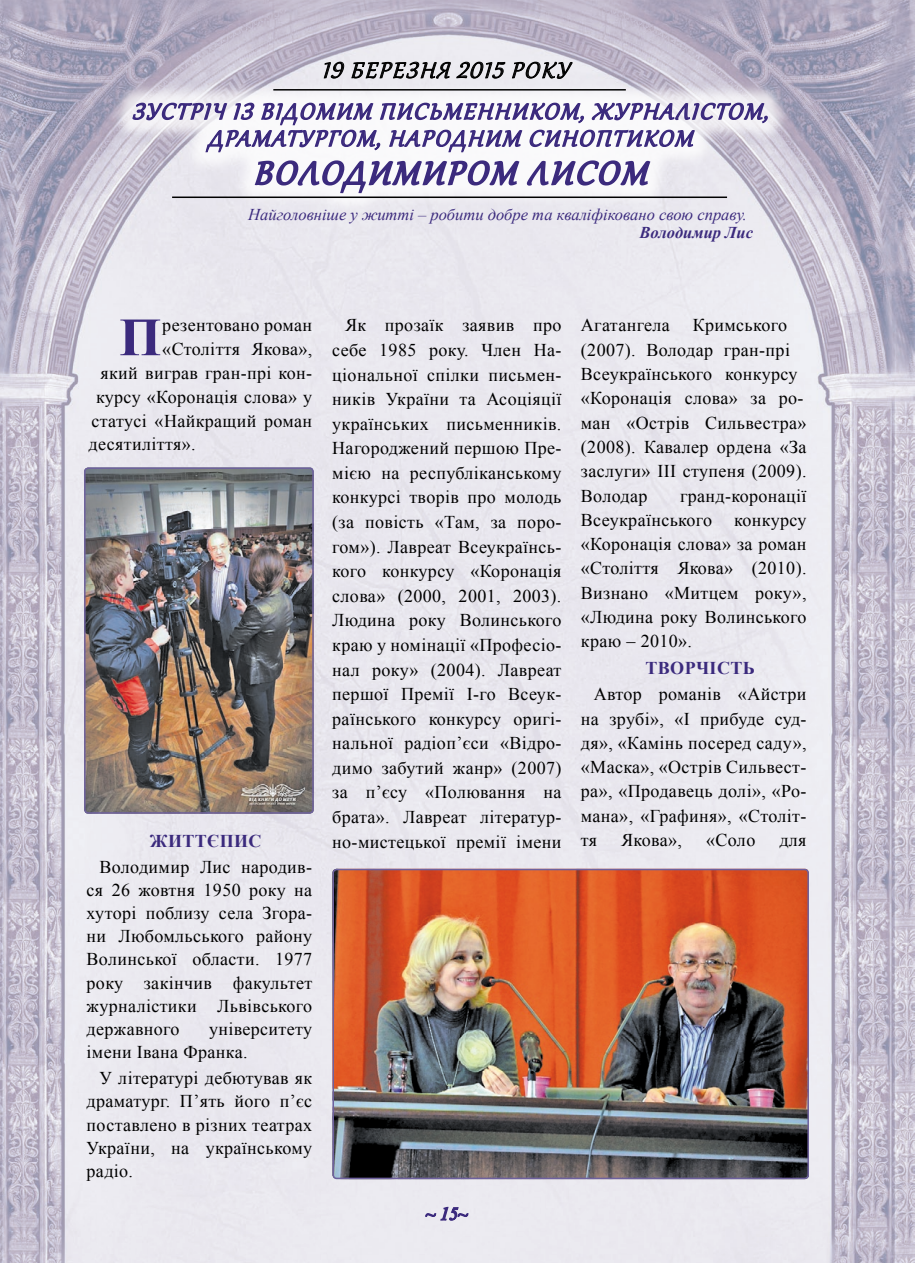
<style>
.page{position:relative;width:915px;height:1263px;background:#fff}
.page>*{position:absolute;margin:0;border:0;box-sizing:border-box;transform-origin:0 0}
.t1{font:700 53.85px "Times New Roman";color:#3b2a7d}
.t2{font:italic 27px "Gabriola";color:#3b2a7d}
.t3{font:italic 27px "Gabriola";color:#000}
.t4{font:18px/24.6px "Times New Roman";letter-spacing:.02em;color:#000;text-align:justify}
.t5{font:700 18px "Times New Roman";letter-spacing:.02em;color:#3b2a7d}
.t6{font:italic 16.5px "Times New Roman";color:#3b2a7d}
.t7{font:italic 700 16.5px "Times New Roman";color:#3b2a7d}
</style>
<div class="page">
<img style="left:0;top:0;width:914px;height:1263px">
<div style="left:109px;top:79px;width:682px;height:137px;background:#fff;opacity:.77"></div>
<svg style="left:131px;top:93px;width:637px;height:102px"></svg>
<hr style="left:172px;top:197px;width:554px;height:1px;background:#000">
<hr style="left:273px;top:89px;width:352px;height:2px;background:#000">
<svg style="left:323px;top:59px;width:21px;height:20px"></svg>
<svg style="left:351px;top:59px;width:154px;height:24px;background:#b5b4b9"></svg>
<svg style="left:511px;top:57px;width:62px;height:22px"></svg>
<svg style="left:424px;top:1206px;width:45px;height:16px"></svg>
<img style="left:84px;top:467px;width:229px;height:347px;border-radius:4px">
<div style="left:84px;top:467px;width:230px;height:347px;border:2px solid #6e619e;border-radius:3px"></div>
<img style="left:332px;top:869px;width:476px;height:310px;border-radius:4px">
<div style="left:332px;top:869px;width:476px;height:310px;border:2px solid #6e619e;border-radius:4px"></div>
<h2 class="t3" style="left:321px;top:53px;width:262px">19березня2015року</h2>
<h2 class="t2" style="left:285px;top:121px;width:45px">тургом</h2>
<h2 class="t2" style="left:450px;top:121px;width:37px">дним</h2>
<h2 class="t2" style="left:594px;top:121px;width:50px">птиком</h2>
<h2 class="t2" style="left:207px;top:121px;width:34px">драма</h2>
<p class="t6" style="left:248px;top:203px;width:500px">Найголовніше у житті – робити добре та кваліфіковано свою справу.</p>
<p class="t7" style="left:639px;top:221px;width:115px">Володимир Лис</p>
<h1 class="t1" style="left:119px;top:300px;width:43px">П</h1>
<p class="t4" style="left:162px;top:313px;width:151px">резентовано роман</p>
<p class="t4" style="left:162px;top:337px;width:151px">«Століття Якова»,</p>
<p class="t4" style="left:100px;top:360px;width:213px">який виграв гран-прі кон-</p>
<p class="t4" style="left:96px;top:384px;width:218px">курсу «Коронація слова» у</p>
<p class="t4" style="left:91px;top:408px;width:222px">статусі «Найкращий роман</p>
<p class="t4" style="left:88px;top:432px;width:108px">десятиліття».</p>
<p class="t5" style="left:150px;top:829px;width:113px">ЖИТТЄПИС</p>
<p class="t4" style="left:87px;top:855px;width:227px;line-height:23.2px;text-indent:13px">Володимир Лис народив&shy;ся 26 жовтня 1950 року на хуторі поблизу села Згора&shy;ни Любомльського району Волинської области. 1977 року закінчив факультет журналістики Львівського державного</p>
<p class="t4" style="left:87px;top:1017px;width:227px;line-height:23.2px;text-indent:122px">університету імени Івана Франка.</p>
<p class="t4" style="left:87px;top:1066px;width:227px;line-height:23.4px;text-indent:13px">У літературі дебютував як драматург. П’ять його п’єс поставлено в різних театрах України, на українському радіо.</p>
<p class="t4" style="left:332px;top:313px;width:230px;text-indent:13px">Як прозаїк заявив про себе 1985 року. Член На&shy;ціональної спілки письмен&shy;ників України та Асоціяції українських письменників.<br>Нагороджений першою Пре&shy;мією на республіканському конкурсі творів про молодь (за повість «Там, за поро&shy;гом»). Лавреат Всеукраїнсь&shy;кого конкурсу «Коронація слова» (2000, 2001, 2003).<br>Людина року Волинського краю у номінації «Професіо&shy;нал року» (2004). Лавреат першої Премії І-го Всеук&shy;раїнського конкурсу оригі&shy;нальної радіоп’єси «Відро&shy;димо забутий жанр» (2007) за п’єсу «Полювання на брата». Лавреат літератур&shy;но-мистецької премії імени</p>
<p class="t4" style="left:580px;top:313px;width:90px">Агатангела</p>
<p class="t4" style="left:580px;top:313px;width:227px;text-align:left;text-indent:112px">Кримського (2007). Володар гран-прі<br>Всеукраїнського конкурсу «Коронація слова» за ро&shy;ман «Острів Сильвестра» (2008). Кавалер ордена «За заслуги» ІІІ ступеня (2009).<br>Володар</p>
<p class="t4" style="left:580px;top:483px;width:227px;text-indent:99px">гранд-коронації Всеукраїнського конкурсу «Коронація слова» за роман «Століття Якова» (2010).<br>Визнано «Митцем року», «Людина року Волинського краю – 2010».</p>
<p class="t5" style="left:645px;top:655px;width:111px">ТВОРЧІСТЬ</p>
<p class="t4" style="left:580px;top:682px;width:227px;text-indent:13px">Автор романів «Айстри на зрубі», «І прибуде суд&shy;дя», «Камінь посеред саду», «Маска», «Острів Сильвест&shy;ра», «Продавець долі», «Ро&shy;мана», «Графиня», «Століт&shy;тя</p>
<p class="t4" style="left:621px;top:827px;width:62px">Якова»,</p>
<p class="t4" style="left:705px;top:827px;width:51px">«Соло</p>
<p class="t4" style="left:779px;top:827px;width:29px">для</p>
</div>
